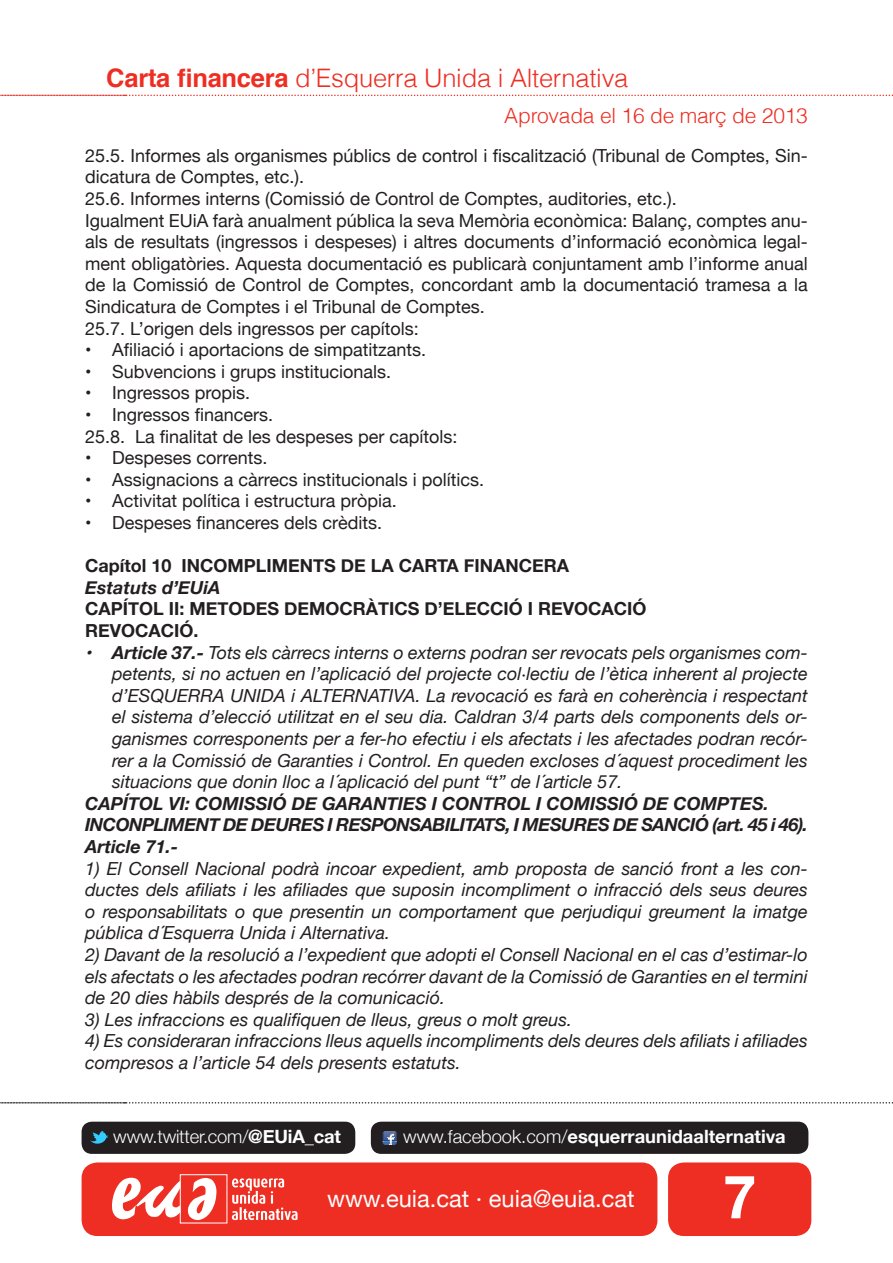
<style>
.page{position:relative;width:893px;height:1263px;background:#fff}
.page>*{position:absolute;margin:0;border:0;box-sizing:border-box;transform-origin:0 0}
.t1{font:700 60px "Helvetica Neue";color:#fff}
.t2{font:300 25.5px "Helvetica";letter-spacing:-.01em;color:#ee2e22}
.t3{font:23.55px "Helvetica Neue";color:#fff}
.t4{font:300 21px "Helvetica";letter-spacing:-.01em;color:#ee2e22}
.t5{font:700 18.3px "Helvetica Neue";color:#fff}
.t6{font:300 18.3px "Helvetica Neue";letter-spacing:-.01em;color:#fff}
.t7{font:italic 18px/21.6px "Helvetica Neue";color:#231f20;text-align:justify}
.t8{font:18px/21.6px "Helvetica Neue";color:#231f20}
.t9{font:700 18px "Helvetica Neue";color:#231f20}
.t10{font:italic 700 18px "Helvetica Neue";color:#231f20}
.t11{font:italic 700 18px "Helvetica Neue";letter-spacing:-.025em;color:#231f20}
.s1{font-weight:700}
.s2{font-weight:300}
</style>
<div class="page">
<div style="left:82px;top:1162px;width:575px;height:74px;background:#ee2e22;border-radius:16px"></div>
<div style="left:180px;top:1174px;width:47px;height:49px;border:1px solid #fff"></div>
<svg style="left:112px;top:1177px;width:104px;height:44px"></svg>
<svg style="left:232px;top:1178px;width:66px;height:42px"></svg>
<div style="left:668px;top:1162px;width:143px;height:74px;background:#ee2e22;border-radius:16px"></div>
<div style="left:371px;top:1122px;width:437px;height:32px;background:#231f20;border-radius:10px"></div>
<svg style="left:383px;top:1131px;width:14px;height:14px"></svg>
<div style="left:82px;top:1122px;width:273px;height:32px;background:#231f20;border-radius:10px"></div>
<svg style="left:90px;top:1131px;width:18px;height:13px"></svg>
<svg style="left:0;top:1102px;width:893px;height:1px"></svg>
<svg style="left:0;top:95px;width:893px;height:1px"></svg>
<p class="t2" style="left:106px;top:57px;width:524px"><span class="s1">Carta financera</span> d’Esquerra Unida i Alternativa</p>
<p class="t4" style="left:504px;top:99px;width:305px">Aprovada el 16 de març de 2013</p>
<p class="t8" style="left:85px;top:146px;width:724px">25.5. Informes als organismes públics de control i fiscalització (Tribunal de Comptes, Sin&shy;dicatura de Comptes, etc.).</p>
<p class="t8" style="left:85px;top:189px;width:593px">25.6. Informes interns (Comissió de Control de Comptes, auditories, etc.).</p>
<p class="t8" style="left:85px;top:210px;width:724px;text-align:justify">Igualment EUiA farà anualment pública la seva Memòria econòmica: Balanç, comptes anu&shy;als de resultats (ingressos i despeses) i altres documents d’informació econòmica legal&shy;ment obligatòries. Aquesta documentació es publicarà conjuntament amb l’informe anual de la Comissió de Control de Comptes, concordant amb la documentació tramesa a la Sindicatura de Comptes i el Tribunal de Comptes.</p>
<p class="t8" style="left:85px;top:318px;width:335px">25.7. L’origen dels ingressos per capítols:</p>
<p class="t8" style="left:85px;top:340px;width:343px">• Afiliació i aportacions de simpatitzants.</p>
<p class="t8" style="left:85px;top:362px;width:308px">• Subvencions i grups institucionals.</p>
<p class="t8" style="left:85px;top:383px;width:167px">• Ingressos propis.</p>
<p class="t8" style="left:85px;top:405px;width:190px">• Ingressos financers.</p>
<p class="t8" style="left:85px;top:426px;width:374px">25.8. La finalitat de les despeses per capítols:</p>
<p class="t8" style="left:85px;top:448px;width:184px">• Despeses corrents.</p>
<p class="t8" style="left:85px;top:470px;width:401px">• Assignacions a càrrecs institucionals i polítics.</p>
<p class="t8" style="left:85px;top:491px;width:313px">• Activitat política i estructura pròpia.</p>
<p class="t8" style="left:85px;top:513px;width:299px">• Despeses financeres dels crèdits.</p>
<p class="t9" style="left:85px;top:552px;width:485px">Capítol 10 INCOMPLIMENTS DE LA CARTA FINANCERA</p>
<p class="t10" style="left:85px;top:573px;width:137px">Estatuts d’EUiA</p>
<p class="t9" style="left:85px;top:595px;width:563px">CAPÍTOL II: METODES DEMOCRÀTICS D’ELECCIÓ I REVOCACIÓ</p>
<p class="t9" style="left:85px;top:616px;width:115px">REVOCACIÓ.</p>
<p class="t7" style="left:112px;top:642px;width:697px;text-indent:-27px"><span class="s1">• Article 37.-</span> Tots els càrrecs interns o externs podran ser revocats pels organismes com&shy;petents, si no actuen en l’aplicació del projecte col·lectiu de l’ètica inherent al projecte d’ESQUERRA UNIDA i ALTERNATIVA. La revocació es farà en coherència i respectant el sistema d’elecció utilitzat en el seu dia. Caldran 3/4 parts dels components dels or&shy;ganismes corresponents per a fer-ho efectiu i els afectats i les afectades podran recór&shy;rer a la Comissió de Garanties i Control. En queden excloses d´aquest procediment les situacions que donin lloc a l´aplicació del punt “t” de l´article 57.</p>
<p class="t10" style="left:85px;top:789px;width:685px">CAPÍTOL VI: COMISSIÓ DE GARANTIES I CONTROL I COMISSIÓ DE COMPTES.</p>
<p class="t11" style="left:85px;top:811px;width:724px">INCONPLIMENT DE DEURES I RESPONSABILITATS, I MESURES DE SANCIÓ (art. 45 i 46).</p>
<p class="t10" style="left:85px;top:832px;width:95px">Article 71.-</p>
<p class="t7" style="left:85px;top:858px;width:724px">1) El Consell Nacional podrà incoar expedient, amb proposta de sanció front a les con&shy;ductes dels afiliats i les afiliades que suposin incompliment o infracció dels seus deures o responsabilitats o que presentin un comportament que perjudiqui greument la imatge pública d´Esquerra Unida i Alternativa.</p>
<p class="t7" style="left:85px;top:945px;width:724px">2) Davant de la resolució a l’expedient que adopti el Consell Nacional en el cas d’estimar-lo els afectats o les afectades podran recórrer davant de la Comissió de Garanties en el termini de 20 dies hàbils després de la comunicació.</p>
<p class="t7" style="left:85px;top:1010px;width:489px">3) Les infraccions es qualifiquen de lleus, greus o molt greus.</p>
<p class="t7" style="left:85px;top:1031px;width:724px">4) Es consideraran infraccions lleus aquells incompliments dels deures dels afiliats i afiliades compresos a l’article 54 dels presents estatuts.</p>
<p class="t6" style="left:113px;top:1121px;width:229px">www.twitter.com/<span class="s1">@EUiA_cat</span></p>
<p class="t5" style="left:403px;top:1122px;width:384px"><span class="s2">www.facebook.com/</span>esquerraunidaalternativa</p>
<h3 class="t3" style="left:327px;top:1181px;width:309px">www.euia.cat · euia@euia.cat</h3>
<h1 class="t1" style="left:723px;top:1150px;width:35px">7</h1>
</div>
